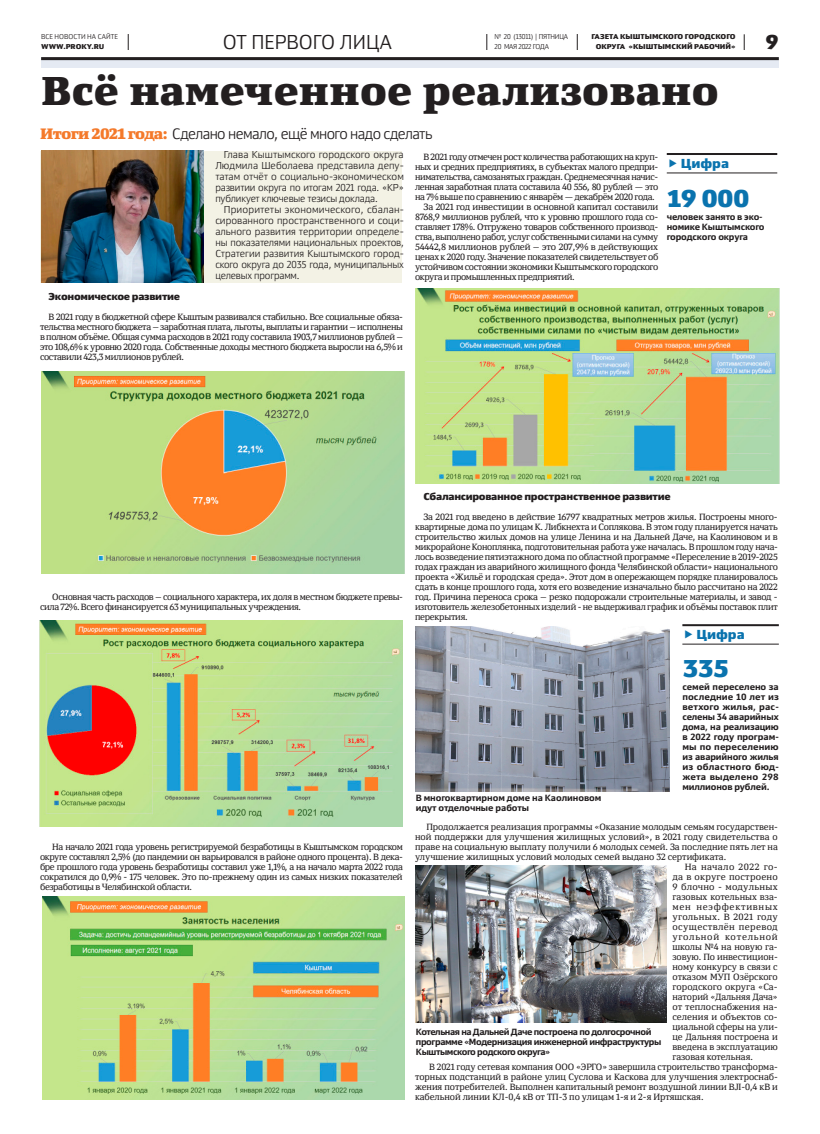
<style>
.page{position:relative;width:820px;height:1134px;background:#fff}
.page>*{position:absolute;margin:0;border:0;box-sizing:border-box;transform-origin:0 0}
.заголовок_40{font:900 40px "Yefimov Serif";letter-spacing:.025em;color:#231f20}
.цифра{font:900 24.3px "Yefimov Sans";letter-spacing:-.025em;color:#0a73ae}
.заголовок_20_блэк{font:300 20px "Yefimov Sans";letter-spacing:.005em;color:#231f20}
.t1{font:900 20px "Yefimov Sans";color:#231f20}
.подзаголовок_чб{font:300 15px "Yefimov Sans";letter-spacing:-.035em;color:#231f20}
.t2{font:900 13px "Yefimov Sans";letter-spacing:-.005em;color:#0a73ae}
.текст_основной{font:300 10px/11px "Yefimov Sans";letter-spacing:-.015em;color:#231f20;text-align:justify}
.заголовок_10{font:900 10px "Yefimov Sans";letter-spacing:-.03em;color:#231f20}
.текст_основной-2{font:9px/10px "Yefimov Serif";letter-spacing:-.04em;color:#231f20;text-align:justify}
.текст_основной-3{font:700 9px/10px "Yefimov Sans";letter-spacing:-.015em;color:#231f20}
.текст_фото{font:700 9px/10px "Yefimov Sans";letter-spacing:-.045em;color:#231f20}
.текст_фото-2{font:700 9px/10px "Yefimov Sans";letter-spacing:-.005em;color:#231f20}
.t3{font:900 7px "Yefimov Sans";letter-spacing:.005em;color:#231f20}
.t4{font:300 7px/10px "Yefimov Sans";letter-spacing:-.025em;color:#231f20}
.t5{font:300 7px "Yefimov Sans";letter-spacing:.005em;color:#231f20}
.s1{font-family:"Yefimov Serif";font-weight:900;color:#f4792a}
</style>
<div class="page">
<svg style="left:577px;top:34px;width:1px;height:16px"></svg>
<svg style="left:743px;top:34px;width:1px;height:16px"></svg>
<svg style="left:486px;top:34px;width:1px;height:16px"></svg>
<svg style="left:128px;top:34px;width:1px;height:16px"></svg>
<svg style="left:41px;top:60px;width:737px;height:7px;background:#e1e6ef"></svg>
<hr style="left:41px;top:57px;width:737px;height:3px;background:#231f20">
<div style="left:40px;top:151px;width:362px;height:132px;background:#f3f2e5"></div>
<img style="left:42px;top:371px;width:362px;height:203px">
<img style="left:39px;top:621px;width:363px;height:205px">
<img style="left:42px;top:150px;width:161px;height:133px">
<img style="left:42px;top:896px;width:362px;height:204px">
<hr style="left:666px;top:153px;width:111px;height:2px;background:#231f20">
<hr style="left:666px;top:173px;width:111px;height:1px;background:#231f20">
<img style="left:415px;top:289px;width:363px;height:194px">
<hr style="left:682px;top:624px;width:96px;height:2px;background:#231f20">
<hr style="left:682px;top:644px;width:96px;height:1px;background:#231f20">
<img style="left:415px;top:626px;width:254px;height:165px">
<img style="left:415px;top:865px;width:251px;height:157px">
<p class="t5" style="left:41px;top:33px;width:78px">ВСЕ НОВОСТИ НА САЙТЕ</p>
<p class="t3" style="left:41px;top:42px;width:65px">WWW.PROKY.RU</p>
<p class="t4" style="left:494px;top:32px;width:75px">№ 20 (13011) | ПЯТНИЦА<br>20 МАЯ 2022 ГОДА</p>
<p class="t3" style="left:591px;top:32px;width:146px">ГАЗЕТА КЫШТЫМСКОГО ГОРОДСКОГО</p>
<p class="заголовок_20_блэк" style="left:223px;top:30px;width:170px">ОТ ПЕРВОГО ЛИЦА</p>
<p class="t3" style="left:595px;top:42px;width:141px">ОКРУГА «КЫШТЫМСКИЙ РАБОЧИЙ»</p>
<h3 class="t1" style="left:765px;top:29px;width:15px">9</h3>
<p class="заголовок_40" style="left:41px;top:65px;width:678px">Всё намеченное реализовано</p>
<p class="текст_основной" style="left:215px;top:149px;width:190px;text-indent:9px">Глава Кыштымского городского округа Людмила Шеболаева представила депу&shy;татам отчёт о социально-экономическом развитии округа по итогам 2021 года. «КР» публикует ключевые тезисы доклада.</p>
<p class="текст_основной" style="left:215px;top:204px;width:190px;text-indent:9px">Приоритеты экономического, сбалан&shy;сированного пространственного и соци&shy;ального развития территории определе&shy;ны показателями национальных проектов, Стратегии развития Кыштымского город&shy;ского округа до 2035 года, муниципальных целевых программ.</p>
<p class="подзаголовок_чб" style="left:40px;top:124px;width:393px"><span class="s1">Итоги 2021 года:</span> Сделано немало, ещё много надо сделать</p>
<p class="текст_основной-2" style="left:415px;top:152px;width:245px;text-indent:9px">В 2021 году отмечен рост количества работающих на круп&shy;ных и средних предприятиях, в субъектах малого предпри&shy;нимательства, самозанятых граждан. Среднемесячная начис&shy;ленная заработная плата составила 40 556, 80 рублей — это на 7% выше по сравнению с январём — декабрём 2020 года.</p>
<p class="текст_основной-2" style="left:415px;top:202px;width:245px;text-indent:9px">За 2021 год инвестиции в основной капитал составили 8768,9 миллионов рублей, что к уровню прошлого года со&shy;ставляет 178%. Отгружено товаров собственного производ&shy;ства, выполнено работ, услуг собственными силами на сумму 54442,8 миллионов рублей – это 207,9% в действующих ценах к 2020 году. Значение показателей свидетельствует об устойчивом состоянии экономики Кыштымского городского округа и промышленных предприятий.</p>
<p class="t2" style="left:680px;top:154px;width:50px">Цифра</p>
<p class="цифра" style="left:666px;top:183px;width:84px">19 000</p>
<p class="текст_основной-3" style="left:666px;top:212px;width:99px">человек занято в эко&shy;номике Кыштымского городского округа</p>
<p class="заголовок_10" style="left:49px;top:290px;width:133px">Экономическое развитие</p>
<p class="текст_основной-2" style="left:40px;top:312px;width:364px;text-indent:9px">В 2021 году в бюджетной сфере Кыштым развивался стабильно. Все социальные обяза&shy;тельства местного бюджета – заработная плата, льготы, выплаты и гарантии – исполнены в полном объёме. Общая сумма расходов в 2021 году составила 1903,7 миллионов рублей – это 108,6% к уровню 2020 года. Собственные доходы местного бюджета выросли на 6,5% и составили 423,3 миллионов рублей.</p>
<p class="текст_основной-2" style="left:40px;top:592px;width:364px;text-indent:12px">Основная часть расходов – социального характера, их доля в местном бюджете превы&shy;сила 72%. Всего финансируется 63 муниципальных учреждения.</p>
<p class="текст_основной-2" style="left:40px;top:842px;width:364px;text-indent:12px">На начало 2021 года уровень регистрируемой безработицы в Кыштымском городском округе составлял 2,5% (до пандемии он варьировался в районе одного процента). В дека&shy;бре прошлого года уровень безработицы составил уже 1,1%, а на начало марта 2022 года сократился до 0,9% - 175 человек. Это по-прежнему один из самых низких показателей безработицы в Челябинской области.</p>
<p class="заголовок_10" style="left:423px;top:490px;width:249px">Сбалансированное пространственное развитие</p>
<p class="текст_основной-2" style="left:415px;top:512px;width:364px;text-indent:9px">За 2021 год введено в действие 16797 квадратных метров жилья. Построены много&shy;квартирные дома по улицам К. Либкнехта и Соплякова. В этом году планируется начать строительство жилых домов на улице Ленина и на Дальней Даче, на Каолиновом и в микрорайоне Коноплянка, подготовительная работа уже началась. В прошлом году нача&shy;лось возведение пятиэтажного дома по областной программе «Переселение в 2019-2025 годах граждан из аварийного жилищного фонда Челябинской области» национального проекта «Жильё и городская среда». Этот дом в опережающем порядке планировалось сдать в конце прошлого года, хотя его возведение изначально было рассчитано на 2022 год. Причина переноса срока – резко подорожали строительные материалы, и завод - изготовитель железобетонных изделий - не выдерживал график и объёмы поставок плит перекрытия.</p>
<p class="текст_фото-2" style="left:415px;top:792px;width:187px">В многоквартирном доме на Каолиновом идут отделочные работы</p>
<p class="t2" style="left:696px;top:626px;width:50px">Цифра</p>
<p class="цифра" style="left:682px;top:653px;width:48px">335</p>
<p class="текст_основной-3" style="left:682px;top:682px;width:98px;text-align:justify">семей переселено за последние 10 лет из ветхого жилья, рас&shy;селены 34 аварийных дома, на реализацию в 2022 году програм&shy;мы по переселению из аварийного жилья из областного бюд&shy;жета выделено 298 миллионов рублей.</p>
<p class="текст_основной-2" style="left:415px;top:822px;width:364px;text-indent:11px">Продолжается реализация программы «Оказание молодым семьям государствен&shy;ной поддержки для улучшения жилищных условий», в 2021 году свидетельства о праве на социальную выплату получили 6 молодых семей. За последние пять лет на улучшение жилищных условий молодых семей выдано 32 сертификата.</p>
<p class="текст_основной-2" style="left:672px;top:862px;width:107px;text-indent:12px">На начало 2022 го&shy;да в округе построено 9 блочно - модульных газовых котельных вза&shy;мен неэффективных угольных. В 2021 году осуществлён перевод угольной котельной школы №4 на новую га&shy;зовую. По инвестицион&shy;ному конкурсу в связи с отказом МУП Озёрского городского округа «Са&shy;наторий «Дальняя Дача» от теплоснабжения на&shy;селения и объектов со&shy;циальной сферы на ули&shy;це Дальняя построена и введена в эксплуатацию газовая котельная.</p>
<p class="текст_основной-2" style="left:415px;top:1062px;width:364px;text-indent:14px">В 2021 году сетевая компания ООО «ЭРГО» завершила строительство трансформа&shy;торных подстанций в районе улиц Суслова и Каскова для улучшения электроснаб&shy;жения потребителей. Выполнен капитальный ремонт воздушной линии BJI-0,4 кВ и кабельной линии КЛ-0,4 кВ от ТП-3 по улицам 1-я и 2-я Иртяшская.</p>
<p class="текст_фото" style="left:416px;top:1026px;width:247px">Котельная на Дальней Даче построена по долгосрочной программе «Модернизация инженерной инфраструктуры<br>Кыштымского родского округа»</p>
</div>
